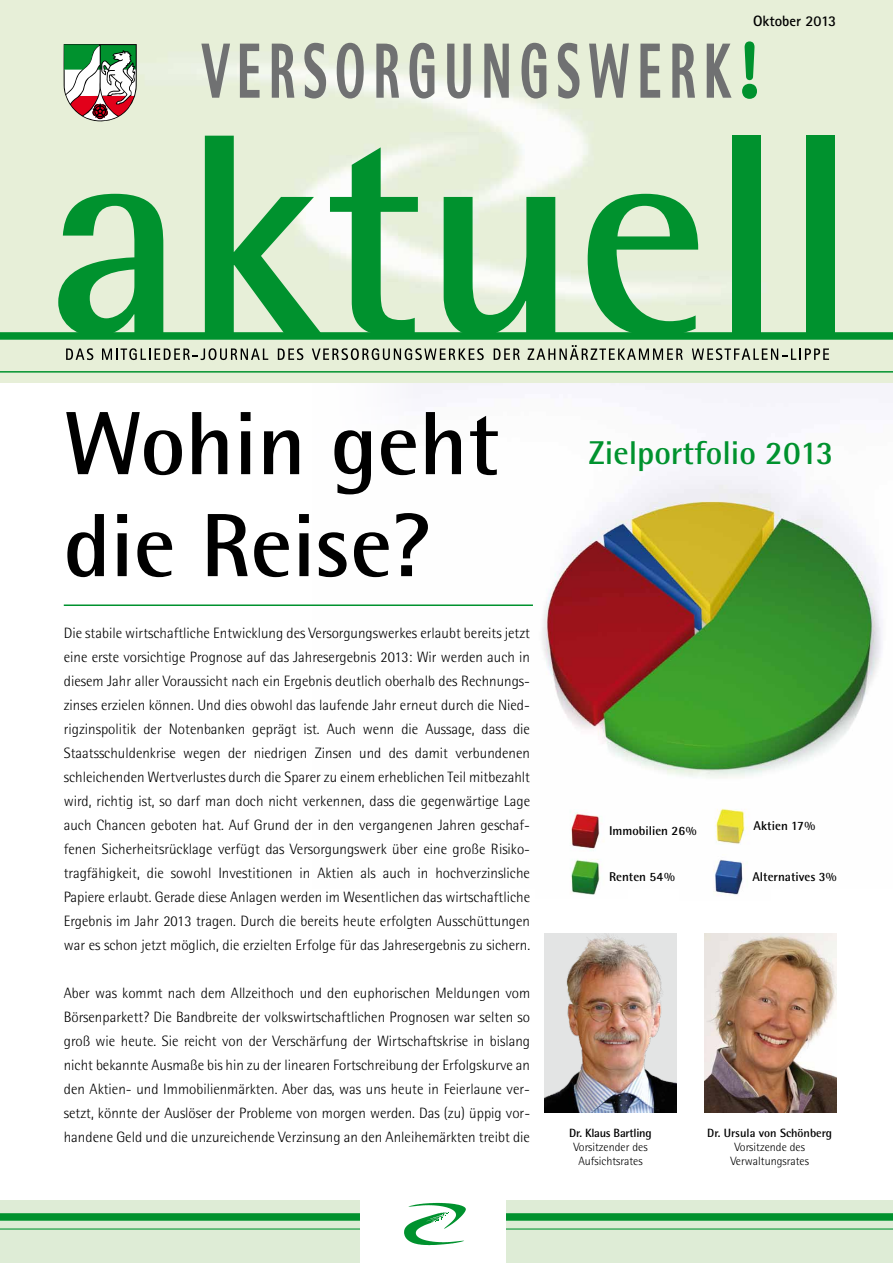
<style>
.page{position:relative;width:893px;height:1263px;background:#fff}
.page>*{position:absolute;margin:0;border:0;box-sizing:border-box;transform-origin:0 0}
.t1{font:700 90px/102px "Rotis Semi Sans";color:#000}
.t2{font:700 33px "Rotis Semi Sans";color:#00922e}
.t3{font:300 15px/24px "Rotis Semi Sans";color:#000;text-align:justify}
.t4{font:700 15px "Rotis Sans Serif";color:#000}
.t5{font:700 12.75px "Rotis Semi Sans";color:#000}
.t6{font:300 12px/14.4px "Rotis Semi Sans";color:#000;text-align:center}
.t7{font:700 12px "Rotis Semi Sans";letter-spacing:-.01em;color:#000}
</style>
<div class="page">
<img style="left:413px;top:383px;width:480px;height:395px">
<img style="left:0;top:0;width:893px;height:383px">
<div style="left:0;top:1201px;width:893px;height:62px;background:#deecd6"></div>
<div style="left:0;top:1213px;width:893px;height:8px;background:#00922e"></div>
<hr style="left:0;top:1228px;width:893px;height:1px;background:#00922e">
<hr style="left:0;top:371px;width:893px;height:2px;background:#00922e">
<div style="left:0;top:332px;width:893px;height:8px;background:#00922e"></div>
<svg style="left:201px;top:44px;width:29px;height:54px;background:#b3b8ae"></svg>
<svg style="left:240px;top:44px;width:20px;height:54px"></svg>
<svg style="left:272px;top:44px;width:22px;height:54px"></svg>
<svg style="left:304px;top:43px;width:22px;height:56px"></svg>
<svg style="left:337px;top:43px;width:27px;height:56px;background:#a9aca5"></svg>
<svg style="left:376px;top:44px;width:23px;height:54px"></svg>
<svg style="left:409px;top:43px;width:25px;height:56px"></svg>
<svg style="left:447px;top:44px;width:24px;height:55px"></svg>
<svg style="left:484px;top:44px;width:25px;height:54px"></svg>
<svg style="left:521px;top:43px;width:25px;height:56px"></svg>
<svg style="left:558px;top:43px;width:21px;height:56px"></svg>
<svg style="left:589px;top:44px;width:40px;height:54px;background:#a8aca2"></svg>
<svg style="left:640px;top:44px;width:20px;height:54px"></svg>
<svg style="left:672px;top:44px;width:23px;height:54px"></svg>
<svg style="left:707px;top:44px;width:24px;height:54px"></svg>
<svg style="left:742px;top:41px;width:15px;height:58px"></svg>
<svg style="left:58px;top:194px;width:105px;height:139px;background:#64ba77"></svg>
<svg style="left:205px;top:136px;width:116px;height:197px;background:#80c58d"></svg>
<svg style="left:330px;top:147px;width:88px;height:186px"></svg>
<svg style="left:444px;top:197px;width:111px;height:136px;background:#62ba78"></svg>
<svg style="left:588px;top:194px;width:110px;height:139px;background:#7cc38a"></svg>
<div style="left:732px;top:136px;width:29px;height:197px;background:#00922e"></div>
<div style="left:806px;top:136px;width:29px;height:197px;background:#00922e"></div>
<svg style="left:66px;top:348px;width:27px;height:12px"></svg>
<svg style="left:102px;top:348px;width:166px;height:12px;background:#a1a796"></svg>
<svg style="left:278px;top:348px;width:25px;height:12px"></svg>
<svg style="left:312px;top:348px;width:172px;height:12px;background:#9da393"></svg>
<svg style="left:494px;top:348px;width:26px;height:12px"></svg>
<svg style="left:527px;top:345px;width:156px;height:15px;background:#acb1a0"></svg>
<svg style="left:692px;top:348px;width:137px;height:12px;background:#a4aa9a"></svg>
<svg style="left:64px;top:44px;width:73px;height:78px"></svg>
<hr style="left:64px;top:604px;width:469px;height:2px;background:#00922e">
<img style="left:544px;top:933px;width:133px;height:179px">
<img style="left:704px;top:933px;width:132px;height:179px">
<div style="left:360px;top:1190px;width:146px;height:73px;background:#fff"></div>
<svg style="left:404px;top:1203px;width:62px;height:43px"></svg>
<img style="left:715px;top:808px;width:32px;height:36px">
<img style="left:713px;top:860px;width:30px;height:35px">
<img style="left:571px;top:859px;width:29px;height:36px">
<img style="left:570px;top:810px;width:34px;height:41px">
<p class="t4" style="left:753px;top:12px;width:70px">Oktober 20</p>
<p class="t4" style="left:769px;top:12px;width:70px">Oktober 0913</p>
<h1 class="t1" style="left:64px;top:391px;width:437px">Wohin geht die Reise?</h1>
<p class="t3" style="left:64px;top:621px;width:468px">Die stabile wirtschaftliche Entwicklung des Versorgungswerkes erlaubt bereits jetzt eine erste vorsichtige Prognose auf das Jahresergebnis 2013: Wir werden auch in diesem Jahr aller Voraussicht nach ein Ergebnis deutlich oberhalb des Rechnungs&shy;zinses erzielen können. Und dies obwohl das laufende Jahr erneut durch die Nied&shy;rigzinspolitik der Notenbanken geprägt ist. Auch wenn die Aussage, dass die Staatsschuldenkrise wegen der niedrigen Zinsen und des damit verbundenen schleichenden Wertverlustes durch die Sparer zu einem erheblichen Teil mitbezahlt wird, richtig ist, so darf man doch nicht verkennen, dass die gegenwärtige Lage auch Chancen geboten hat. Auf Grund der in den vergangenen Jahren geschaf&shy;fenen Sicherheitsrücklage verfügt das Versorgungswerk über eine große Risiko&shy;tragfähigkeit, die sowohl Investitionen in Aktien als auch in hochverzinsliche Papiere erlaubt. Gerade diese Anlagen werden im Wesentlichen das wirtschaftliche Ergebnis im Jahr 2013 tragen. Durch die bereits heute erfolgten Ausschüttungen war es schon jetzt möglich, die erzielten Erfolge für das Jahresergebnis zu sichern.</p>
<p class="t3" style="left:64px;top:981px;width:468px">Aber was kommt nach dem Allzeithoch und den euphorischen Meldungen vom Börsenparkett? Die Bandbreite der volkswirtschaftlichen Prognosen war selten so groß wie heute. Sie reicht von der Verschärfung der Wirtschaftskrise in bislang nicht bekannte Ausmaße bis hin zu der linearen Fortschreibung der Erfolgskurve an den Aktien- und Immobilienmärkten. Aber das, was uns heute in Feierlaune ver&shy;setzt, könnte der Auslöser der Probleme von morgen werden. Das (zu) üppig vor&shy;handene Geld und die unzureichende Verzinsung an den Anleihemärkten treibt die</p>
<h2 class="t2" style="left:589px;top:433px;width:246px">Zielportfolio 2013</h2>
<p class="t5" style="left:609px;top:823px;width:89px">Immobilien 26%</p>
<p class="t5" style="left:754px;top:818px;width:63px">Aktien 17%</p>
<p class="t5" style="left:609px;top:869px;width:67px">Renten 54%</p>
<p class="t5" style="left:752px;top:869px;width:86px">Alternatives 3%</p>
<p class="t7" style="left:569px;top:1125px;width:84px">Dr. Klaus Bartling</p>
<p class="t6" style="left:573px;top:1140px;width:76px">Vorsitzender des<br>Aufsichtsrates</p>
<p class="t7" style="left:707px;top:1125px;width:126px">Dr. Ursula von Schönberg</p>
<p class="t6" style="left:730px;top:1140px;width:80px">Vorsitzende des<br>Verwaltungsrates</p>
</div>
